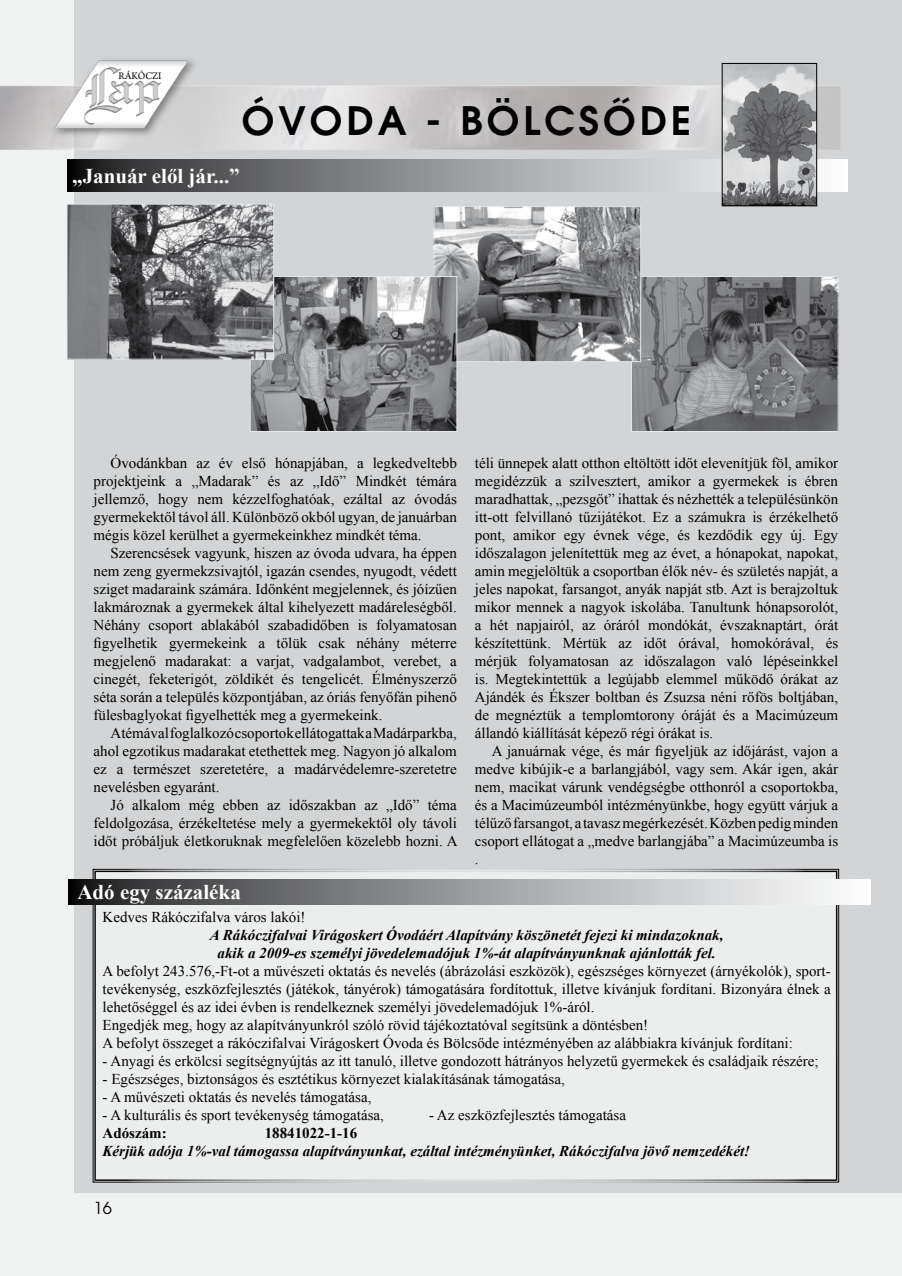
<style>
.page{position:relative;width:902px;height:1276px;background:#fff}
.page>*{position:absolute;margin:0;border:0;box-sizing:border-box;transform-origin:0 0}
.t1{font:700 39px "Avalon";letter-spacing:.1em;color:#000}
.t2{font:700 21px "Times New Roman";color:#fff}
.t3{font:16.5px "Avalon";color:#000}
.t4{font:15px/18px "Times New Roman";color:#000;text-align:justify}
.t5{font:italic 700 15px/18px "Times New Roman";color:#000;text-align:center}
.t6{font:700 15px "Times New Roman";color:#000}
.t7{font:10.65px "Arno Pro";letter-spacing:.005em;color:#000;scale:.96 1}
</style>
<div class="page">
<div style="left:0;top:0;width:901px;height:1276px;background:#f0f1f1"></div>
<div style="left:75px;top:0;width:826px;height:1192px;background:#d3d4d5"></div>
<img style="left:0;top:31px;width:848px;height:172px">
<img style="left:51px;top:56px;width:148px;height:82px">
<div style="left:93px;top:869px;width:746px;height:313px;background:#eceded"></div>
<div style="left:94px;top:870px;width:743px;height:311px;border:2px solid #fff"></div>
<svg style="left:68px;top:879px;width:802px;height:26px"></svg>
<svg style="left:67px;top:160px;width:780px;height:31px"></svg>
<img style="left:723px;top:65px;width:91px;height:139px">
<div style="left:721px;top:63px;width:95px;height:143px;border:1px solid #000"></div>
<img style="left:633px;top:278px;width:203px;height:152px">
<div style="left:631px;top:276px;width:207px;height:156px;border:1px solid #e1e8ee"></div>
<img style="left:435px;top:208px;width:204px;height:152px">
<div style="left:433px;top:206px;width:208px;height:156px;border:1px solid #e1e8ee"></div>
<img style="left:252px;top:278px;width:203px;height:152px">
<div style="left:250px;top:276px;width:207px;height:156px;border:1px solid #e1e8ee"></div>
<img style="left:69px;top:206px;width:203px;height:151px">
<div style="left:67px;top:204px;width:207px;height:155px;border:1px solid #e1e8ee"></div>
<p class="t7" style="left:118px;top:70px;width:46px">RÁKÓCZI</p>
<h1 class="t1" style="left:242px;top:96px;width:451px">ÓVODA - BÖLCSŐDE</h1>
<h2 class="t2" style="left:72px;top:161px;width:169px">„Január elől jár...”</h2>
<p class="t4" style="left:94px;top:454px;width:365px;text-indent:17px">Óvodánkban az év első hónapjában, a legkedveltebb projektjeink a „Madarak” és az „Idő” Mindkét témára jellemző, hogy nem kézzelfoghatóak, ezáltal az óvodás gyermekektől távol áll. Különböző okból ugyan, de januárban mégis közel kerülhet a gyermekeinkhez mindkét téma.</p>
<p class="t4" style="left:94px;top:544px;width:365px;text-indent:17px">Szerencsések vagyunk, hiszen az óvoda udvara, ha éppen nem zeng gyermekzsivajtól, igazán csendes, nyugodt, védett sziget madaraink számára. Időnként megjelennek, és jóízűen lakmároznak a gyermekek által kihelyezett madáreleségből.<br>Néhány csoport ablakából szabadidőben is folyamatosan figyelhetik gyermekeink a tőlük csak néhány méterre megjelenő madarakat: a varjat, vadgalambot, verebet, a cinegét, feketerigót, zöldikét és tengelicét. Élményszerző séta során a település központjában, az óriás fenyőfán pihenő fülesbaglyokat figyelhették meg a gyermekeink.</p>
<p class="t4" style="left:94px;top:724px;width:365px;text-indent:17px">A témával foglalkozó csoportok ellátogattak a Madárparkba, ahol egzotikus madarakat etethettek meg. Nagyon jó alkalom ez a természet szeretetére, a madárvédelemre-szeretetre nevelésben egyaránt.</p>
<p class="t4" style="left:94px;top:796px;width:365px;text-indent:17px">Jó alkalom még ebben az időszakban az „Idő” téma feldolgozása, érzékeltetése mely a gyermekektől oly távoli időt próbáljuk életkoruknak megfelelően közelebb hozni. A</p>
<h2 class="t2" style="left:77px;top:877px;width:165px">Adó egy százaléka</h2>
<p class="t4" style="left:475px;top:454px;width:365px">téli ünnepek alatt otthon eltöltött időt elevenítjük föl, amikor megidézzük a szilvesztert, amikor a gyermekek is ébren maradhattak, „pezsgőt” ihattak és nézhették a településünkön itt-ott felvillanó tűzijátékot. Ez a számukra is érzékelhető pont, amikor egy évnek vége, és kezdődik egy új. Egy időszalagon jelenítettük meg az évet, a hónapokat, napokat, amin megjelöltük a csoportban élők név- és születés napját, a jeles napokat, farsangot, anyák napját stb. Azt is berajzoltuk mikor mennek a nagyok iskolába. Tanultunk hónapsorolót, a hét napjairól, az óráról mondókát, évszaknaptárt, órát készítettünk. Mértük az időt órával, homokórával, és mérjük folyamatosan az időszalagon való lépéseinkkel is. Megtekintettük a legújabb elemmel működő órákat az Ajándék és Ékszer boltban és Zsuzsa néni rőfös boltjában, de megnéztük a templomtorony óráját és a Macimúzeum állandó kiállítását képező régi órákat is.</p>
<p class="t4" style="left:475px;top:742px;width:365px;text-indent:17px">A januárnak vége, és már figyeljük az időjárást, vajon a medve kibújik-e a barlangjából, vagy sem. Akár igen, akár nem, macikat várunk vendégségbe otthonról a csoportokba, és a Macimúzeumból intézményünkbe, hogy együtt várjuk a télűző farsangot, a tavasz megérkezését. Közben pedig minden csoport ellátogat a „medve barlangjába” a Macimúzeumba is .</p>
<p class="t4" style="left:103px;top:907px;width:204px">Kedves Rákóczifalva város lakói!</p>
<p class="t5" style="left:210px;top:925px;width:515px">A Rákóczifalvai Virágoskert Óvodáért Alapítvány köszönetét fejezi ki mindazoknak, akik a 2009-es személyi jövedelemadójuk 1%-át alapítványunknak ajánlották fel.</p>
<p class="t4" style="left:103px;top:961px;width:729px;text-align:left">A befolyt 243.576,-Ft-ot a művészeti oktatás és nevelés (ábrázolási eszközök), egészséges környezet (árnyékolók), sport&shy;tevékenység, eszközfejlesztés (játékok, tányérok) támogatására fordítottuk, illetve kívánjuk fordítani. Bizonyára élnek a lehetőséggel és az idei évben is rendelkeznek személyi jövedelemadójuk 1%-áról.<br>Engedjék meg, hogy az alapítványunkról szóló rövid tájékoztatóval segítsünk a döntésben!<br>A befolyt összeget a rákóczifalvai Virágoskert Óvoda és Bölcsőde intézményében az alábbiakra kívánjuk fordítani:</p>
<p class="t4" style="left:103px;top:1051px;width:717px">- Anyagi és erkölcsi segítségnyújtás az itt tanuló, illetve gondozott hátrányos helyzetű gyermekek és családjaik részére;</p>
<p class="t4" style="left:103px;top:1069px;width:463px">- Egészséges, biztonságos és esztétikus környezet kialakításának támogatása,</p>
<p class="t4" style="left:103px;top:1087px;width:270px">- A művészeti oktatás és nevelés támogatása,</p>
<p class="t4" style="left:103px;top:1105px;width:283px">- A kulturális és sport tevékenység támogatása,</p>
<p class="t4" style="left:429px;top:1105px;width:198px">- Az eszközfejlesztés támogatása</p>
<p class="t6" style="left:103px;top:1122px;width:66px">Adószám:</p>
<p class="t6" style="left:265px;top:1122px;width:94px">18841022-1-16</p>
<p class="t5" style="left:103px;top:1141px;width:649px">Kérjük adója 1%-val támogassa alapítványunkat, ezáltal intézményünket, Rákóczifalva jövő nemzedékét!</p>
<p class="t3" style="left:94px;top:1198px;width:20px">16</p>
</div>
